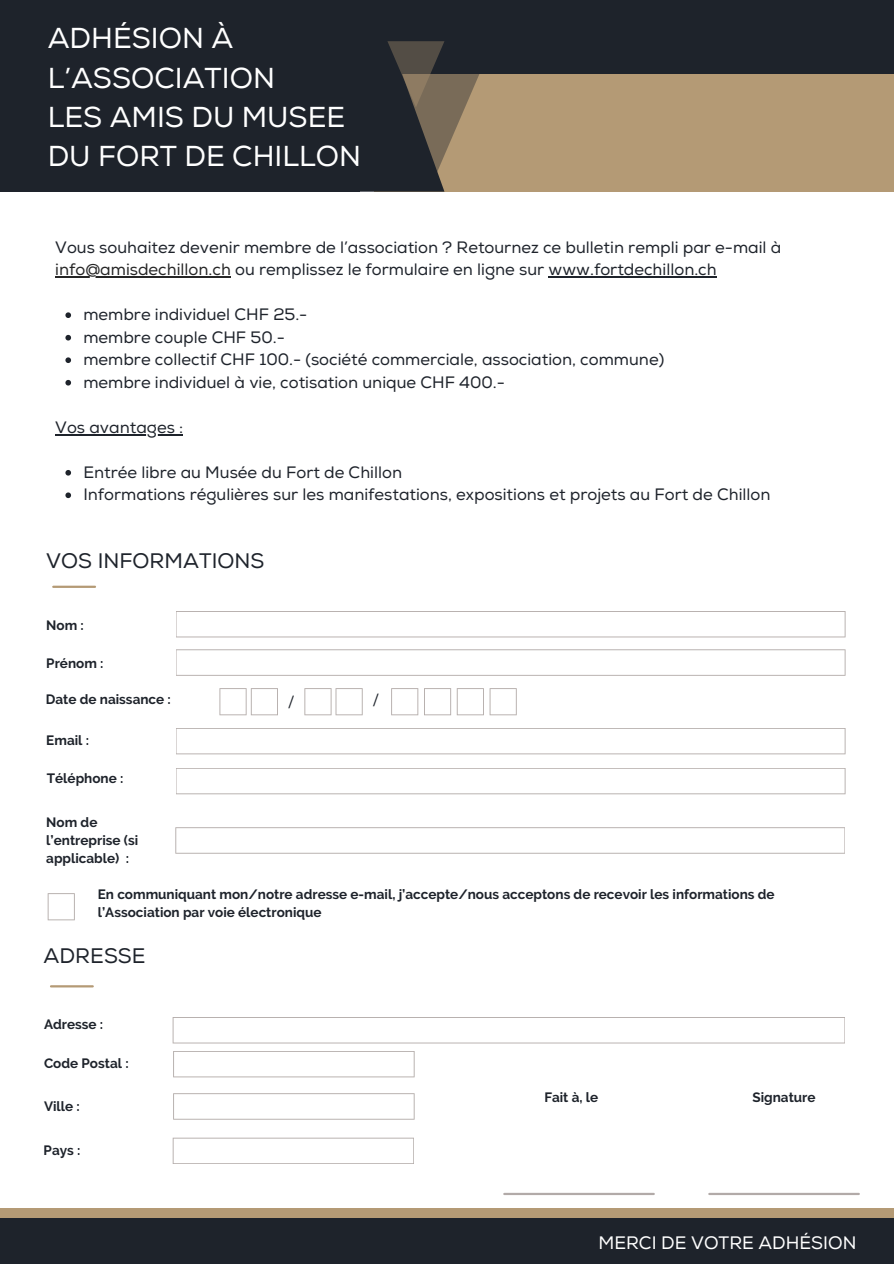
<style>
.page{position:relative;width:894px;height:1264px;background:#fff}
.page>*{position:absolute;margin:0;border:0;box-sizing:border-box;transform-origin:0 0}
.t1{font:28.8px/39.3px "Nexa";color:#fff}
.t2{font:21px "Nexa";color:#1e232b}
.t3{font:18px "Nexa";color:#fff}
.t4{font:16.5px/22.5px "Nexa";color:#1e232b}
.t5{font:700 13.5px/18px "Raleway";color:#1e232b}
.t6{font:500 13.5px "Montserrat";color:#1e232b}
.s1{color:#262626}
</style>
<div class="page">
<div style="left:0;top:1208px;width:893px;height:25px;background:#b49a75"></div>
<div style="left:0;top:1218px;width:893px;height:45px;background:#1e232b"></div>
<div style="left:0;top:0;width:893px;height:175px;background:#1e232b"></div>
<div style="left:374px;top:74px;width:519px;height:118px;background:#b49a75"></div>
<div style="left:0;top:63px;width:359px;height:129px;background:#1e232b"></div>
<svg style="left:359px;top:41px;width:121px;height:151px"></svg>
<hr style="left:504px;top:1192px;width:149px;height:3px;background:#b2aaa8">
<hr style="left:709px;top:1192px;width:149px;height:3px;background:#b2aaa8">
<hr style="left:51px;top:985px;width:42px;height:2px;background:#b49a75">
<svg style="left:173px;top:1051px;width:241px;height:26px"></svg>
<svg style="left:173px;top:1093px;width:241px;height:26px"></svg>
<svg style="left:172px;top:1017px;width:673px;height:26px"></svg>
<svg style="left:48px;top:893px;width:27px;height:27px"></svg>
<hr style="left:53px;top:585px;width:42px;height:3px;background:#b49a75">
<svg style="left:176px;top:611px;width:669px;height:26px"></svg>
<svg style="left:219px;top:688px;width:59px;height:27px"></svg>
<svg style="left:304px;top:688px;width:58px;height:27px"></svg>
<svg style="left:391px;top:688px;width:27px;height:27px"></svg>
<hr style="left:55px;top:276px;width:176px;height:1px;background:#262626">
<hr style="left:548px;top:276px;width:168px;height:1px;background:#1e232b">
<svg style="left:65px;top:312px;width:6px;height:6px"></svg>
<svg style="left:65px;top:335px;width:6px;height:5px"></svg>
<svg style="left:65px;top:357px;width:6px;height:6px"></svg>
<svg style="left:65px;top:380px;width:6px;height:5px"></svg>
<hr style="left:55px;top:434px;width:128px;height:1px;background:#1e232b">
<svg style="left:65px;top:470px;width:6px;height:5px"></svg>
<svg style="left:65px;top:492px;width:6px;height:6px"></svg>
<svg style="left:176px;top:649px;width:669px;height:26px"></svg>
<svg style="left:176px;top:728px;width:669px;height:26px"></svg>
<svg style="left:176px;top:768px;width:669px;height:26px"></svg>
<svg style="left:175px;top:827px;width:670px;height:26px"></svg>
<svg style="left:424px;top:688px;width:92px;height:27px"></svg>
<svg style="left:173px;top:1137px;width:241px;height:27px"></svg>
<h1 class="t1" style="left:48px;top:19px;width:315px">ADHÉSION À<br>L’ASSOCIATION<br>LES AMIS DU MUSEE<br>DU FORT DE CHILLON</h1>
<p class="t4" style="left:55px;top:236px;width:727px">Vous souhaitez devenir membre de l’association ? Retournez ce bulletin rempli par e-mail à <span class="s1">info@amisdechillon.ch</span> ou remplissez le formulaire en ligne sur www.fortdechillon.ch</p>
<p class="t4" style="left:83px;top:303px;width:582px">membre individuel CHF 25.-<br>membre couple CHF 50.-<br>membre collectif CHF 100.- (société commerciale, association, commune) membre individuel à vie, cotisation unique CHF 400.-</p>
<p class="t4" style="left:55px;top:416px;width:129px">Vos avantages :</p>
<p class="t4" style="left:83px;top:461px;width:688px">Entrée libre au Musée du Fort de Chillon<br>Informations régulières sur les manifestations, expositions et projets au Fort de Chillon</p>
<p class="t2" style="left:46px;top:547px;width:219px">VOS INFORMATIONS</p>
<p class="t5" style="left:46px;top:616px;width:39px">Nom :</p>
<p class="t5" style="left:46px;top:654px;width:59px">Prénom :</p>
<p class="t5" style="left:46px;top:690px;width:126px">Date de naissance :</p>
<p class="t5" style="left:46px;top:731px;width:44px">Email :</p>
<p class="t5" style="left:47px;top:769px;width:78px">Téléphone :</p>
<p class="t5" style="left:46px;top:813px;width:93px">Nom de l’entreprise (si applicable) :</p>
<p class="t6" style="left:289px;top:692px;width:6px">/</p>
<p class="t6" style="left:373px;top:690px;width:6px">/</p>
<p class="t5" style="left:98px;top:885px;width:678px">En communiquant mon/notre adresse e-mail, j’accepte/nous acceptons de recevoir les informations de l’Association par voie électronique</p>
<p class="t2" style="left:44px;top:942px;width:103px">ADRESSE</p>
<p class="t5" style="left:44px;top:1015px;width:61px">Adresse :</p>
<p class="t5" style="left:44px;top:1054px;width:86px">Code Postal :</p>
<p class="t5" style="left:44px;top:1097px;width:37px">Ville :</p>
<p class="t5" style="left:44px;top:1141px;width:38px">Pays :</p>
<p class="t5" style="left:544px;top:1088px;width:55px">Fait à, le</p>
<p class="t5" style="left:752px;top:1088px;width:65px">Signature</p>
<p class="t3" style="left:598px;top:1232px;width:259px">MERCI DE VOTRE ADHÉSION</p>
</div>
